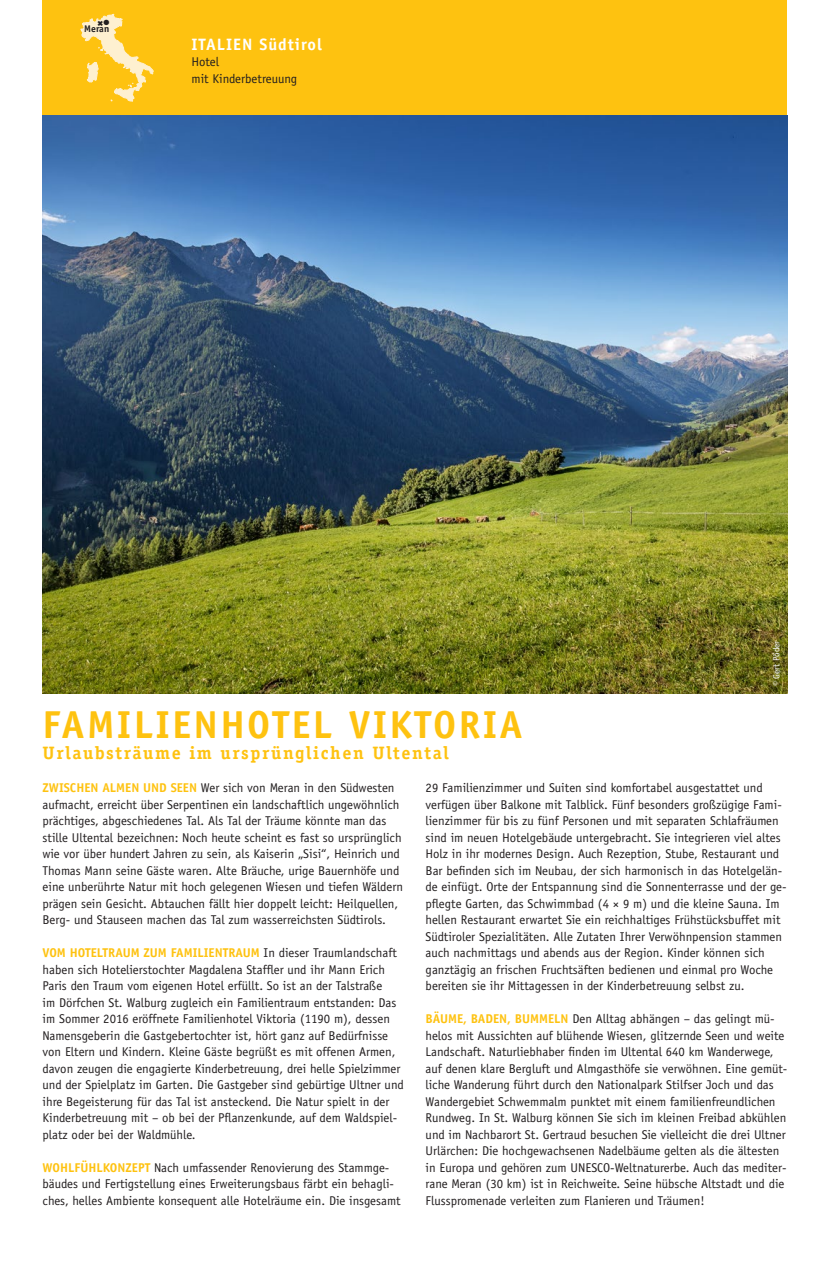
<style>
.page{position:relative;width:830px;height:1263px;background:#fff}
.page>*{position:absolute;margin:0;border:0;box-sizing:border-box;transform-origin:0 0}
.t1{font:700 39px "Officina Sans Std";letter-spacing:.06em;color:#fec210}
.t2{font:700 18px "Officina Serif Std";letter-spacing:.09em;color:#fec210}
.t3{font:700 16.5px "Officina Sans Std";letter-spacing:.06em;color:#fff}
.t4{font:12.75px/16.5px "Officina Sans Std";color:#231f20}
.t5{font:700 9.75px "Officina Sans Std";color:#231f20}
.t6{font:9px "Officina Sans Std";color:#fff}
.t7{font:7.5px "Zapf Dingbats Std";color:#231f20}
.s1{font-weight:700;color:#fec210}
</style>
<div class="page">
<div style="left:43px;top:0;width:744px;height:116px;background:#fec210"></div>
<img style="left:43px;top:116px;width:744px;height:577px">
<svg style="left:80px;top:13px;width:74px;height:89px"></svg>
<p class="t7" style="left:104px;top:19px;width:7px">●</p>
<p class="t5" style="left:84px;top:22px;width:26px">Meran</p>
<p class="t3" style="left:191px;top:34px;width:132px">ITALIEN Südtirol</p>
<p class="t4" style="left:191px;top:53px;width:29px">Hotel</p>
<p class="t4" style="left:191px;top:70px;width:107px">mit Kinderbetreuung</p>
<h1 class="t1" style="left:43px;top:700px;width:481px">FAMILIENHOTEL VIKTORIA</h1>
<h2 class="t2" style="left:43px;top:742px;width:407px">Urlaubsträume im ursprünglichen Ultental</h2>
<p class="t6" style="left:770px;top:686px;width:47px;rotate:-90deg">© Gert Pöder</p>
<p class="t4" style="left:43px;top:779px;width:362px"><span class="s1">ZWISCHEN ALMEN UND SEEN</span> Wer sich von Meran in den Südwesten aufmacht, erreicht über Serpentinen ein landschaftlich ungewöhnlich prächtiges, abgeschiedenes Tal. Als Tal der Träume könnte man das stille Ultental bezeichnen: Noch heute scheint es fast so ursprünglich wie vor über hundert Jahren zu sein, als Kaiserin „Sisi“, Heinrich und Thomas Mann seine Gäste waren. Alte Bräuche, urige Bauernhöfe und eine unberührte Natur mit hoch gelegenen Wiesen und tiefen Wäldern prägen sein Gesicht. Abtauchen fällt hier doppelt leicht: Heilquellen, Berg- und Stauseen machen das Tal zum wasserreichsten Südtirols.</p>
<p class="t4" style="left:43px;top:944px;width:362px"><span class="s1">VOM HOTELTRAUM ZUM FAMILIENTRAUM</span> In dieser Traumlandschaft haben sich Hotelierstochter Magdalena Staffler und ihr Mann Erich Paris den Traum vom eigenen Hotel erfüllt. So ist an der Talstraße<br>im Dörfchen St. Walburg zugleich ein Familientraum entstanden: Das im Sommer 2016 eröffnete Familienhotel Viktoria (1190 m), dessen Namensgeberin die Gastgebertochter ist, hört ganz auf Bedürfnisse von Eltern und Kindern. Kleine Gäste begrüßt es mit offenen Armen, davon zeugen die engagierte Kinderbetreuung, drei helle Spielzimmer und der Spielplatz im Garten. Die Gastgeber sind gebürtige Ultner und ihre Begeisterung für das Tal ist ansteckend. Die Natur spielt in der Kinderbetreuung mit – ob bei der Pflanzenkunde, auf dem Waldspiel&shy;platz oder bei der Waldmühle.</p>
<p class="t4" style="left:43px;top:1159px;width:359px"><span class="s1">WOHLFÜHLKONZEPT</span> Nach umfassender Renovierung des Stammge&shy;bäudes und Fertigstellung eines Erweiterungsbaus färbt ein behagli&shy;ches, helles Ambiente konsequent alle Hotelräume ein. Die insgesamt</p>
<p class="t4" style="left:425px;top:779px;width:362px">29 Familienzimmer und Suiten sind komfortabel ausgestattet und verfügen über Balkone mit Talblick. Fünf besonders großzügige Fami&shy;lienzimmer für bis zu fünf Personen und mit separaten Schlafräumen sind im neuen Hotelgebäude untergebracht. Sie integrieren viel altes Holz in ihr modernes Design. Auch Rezeption, Stube, Restaurant und Bar befinden sich im Neubau, der sich harmonisch in das Hotelgelän&shy;de einfügt. Orte der Entspannung sind die Sonnenterrasse und der ge&shy;pflegte Garten, das Schwimmbad (4 × 9 m) und die kleine Sauna. Im hellen Restaurant erwartet Sie ein reichhaltiges Frühstücksbuffet mit Südtiroler Spezialitäten. Alle Zutaten Ihrer Verwöhnpension stammen auch nachmittags und abends aus der Region. Kinder können sich ganztägig an frischen Fruchtsäften bedienen und einmal pro Woche bereiten sie ihr Mittagessen in der Kinderbetreuung selbst zu.</p>
<p class="t4" style="left:425px;top:1010px;width:363px"><span class="s1">BÄUME, BADEN, BUMMELN</span> Den Alltag abhängen – das gelingt mü&shy;helos mit Aussichten auf blühende Wiesen, glitzernde Seen und weite Landschaft. Naturliebhaber finden im Ultental 640 km Wanderwege, auf denen klare Bergluft und Almgasthöfe sie verwöhnen. Eine gemüt&shy;liche Wanderung führt durch den Nationalpark Stilfser Joch und das Wandergebiet Schwemmalm punktet mit einem familienfreundlichen Rundweg. In St. Walburg können Sie sich im kleinen Freibad abkühlen und im Nachbarort St. Gertraud besuchen Sie vielleicht die drei Ultner Urlärchen: Die hochgewachsenen Nadelbäume gelten als die ältesten in Europa und gehören zum UNESCO-Weltnaturerbe. Auch das mediter&shy;rane Meran (30 km) ist in Reichweite. Seine hübsche Altstadt und die Flusspromenade verleiten zum Flanieren und Träumen!</p>
</div>
